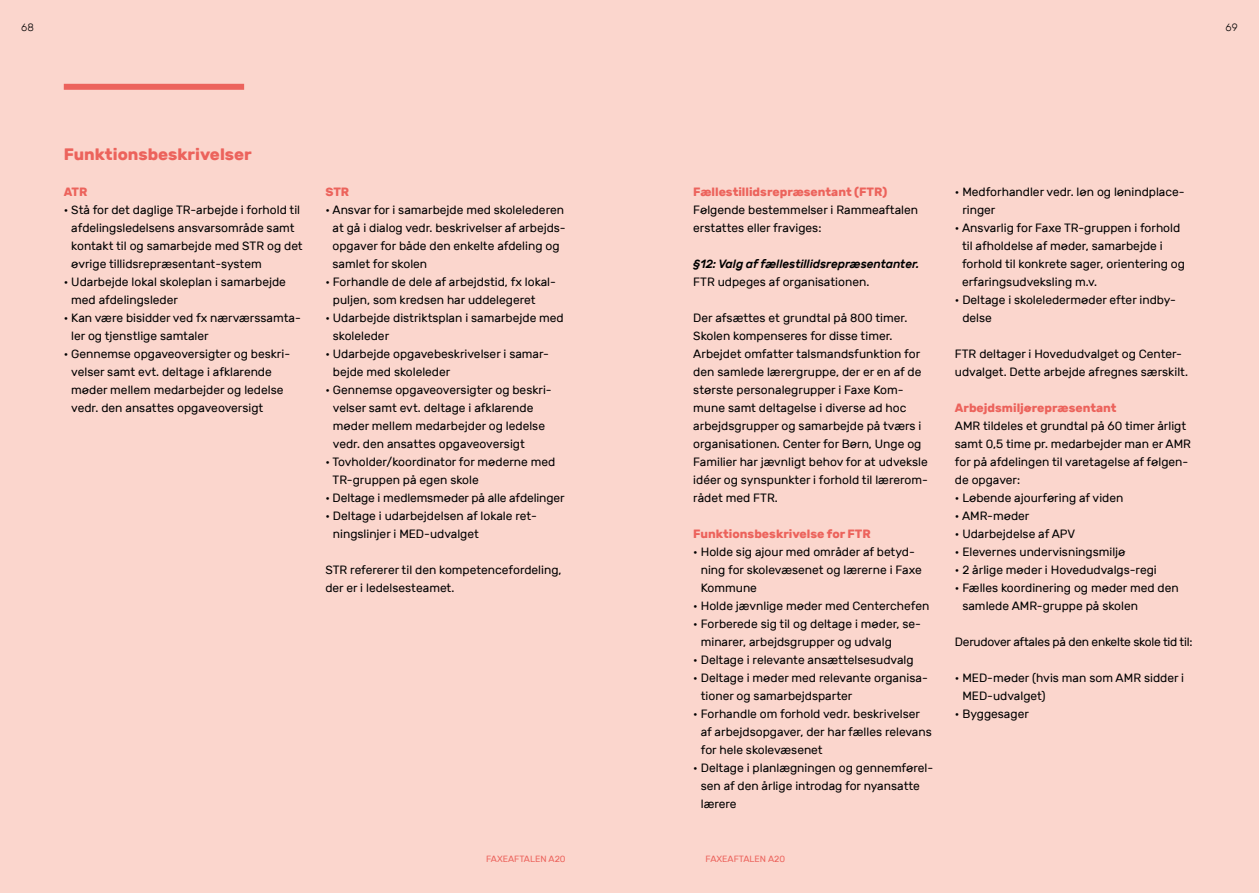
<style>
.page{position:relative;width:1259px;height:893px;background:#fbd6cd}
.page>*{position:absolute;margin:0;border:0;box-sizing:border-box;transform-origin:0 0}
.t1{font:700 16.5px "Rubik";color:#ec635c}
.t2{font:12px/18px "Rubik";color:#000}
.t3{font:700 12px "Rubik";color:#ec635c}
.t4{font:12px "Rubik";letter-spacing:-.02em;color:#000}
.t5{font:italic 500 12px "Rubik";letter-spacing:-.01em;color:#000}
.t6{font:300 10.5px "Rubik";color:#000}
.t7{font:9px "Rubik";color:#ec635c}
</style>
<div class="page">
<div style="left:64px;top:84px;width:180px;height:6px;background:#ec635c"></div>
<p class="t6" style="left:21px;top:22px;width:14px">68</p>
<h1 class="t1" style="left:64px;top:144px;width:189px">Funktionsbeskrivelser</h1>
<p class="t3" style="left:64px;top:185px;width:25px">ATR</p>
<p class="t2" style="left:71px;top:201px;width:233px;text-indent:-7px">• Stå for det daglige TR-arbejde i forhold til afdelingsledelsens ansvarsområde samt kontakt til og samarbejde med STR og det øvrige tillidsrepræsentant-system</p>
<p class="t2" style="left:71px;top:273px;width:216px;text-indent:-7px">• Udarbejde lokal skoleplan i samarbejde med afdelingsleder</p>
<p class="t2" style="left:71px;top:309px;width:231px;text-indent:-7px">• Kan være bisidder ved fx nærværssamta&shy;ler og tjenstlige samtaler</p>
<p class="t2" style="left:71px;top:345px;width:220px;text-indent:-7px">• Gennemse opgaveoversigter og beskri&shy;velser samt evt. deltage i afklarende møder mellem medarbejder og ledelse vedr. den ansattes opgaveoversigt</p>
<p class="t3" style="left:325px;top:185px;width:25px">STR</p>
<p class="t2" style="left:332px;top:201px;width:235px;text-indent:-7px">• Ansvar for i samarbejde med skolelederen at gå i dialog vedr. beskrivelser af arbejds&shy;opgaver for både den enkelte afdeling og samlet for skolen</p>
<p class="t2" style="left:333px;top:273px;width:225px;text-indent:-7px">• Forhandle de dele af arbejdstid, fx lokal&shy;puljen, som kredsen har uddelegeret</p>
<p class="t2" style="left:333px;top:309px;width:232px;text-indent:-7px">• Udarbejde distriktsplan i samarbejde med skoleleder</p>
<p class="t2" style="left:333px;top:345px;width:218px;text-indent:-7px">• Udarbejde opgavebeskrivelser i samar&shy;bejde med skoleleder</p>
<p class="t2" style="left:333px;top:381px;width:220px;text-indent:-7px">• Gennemse opgaveoversigter og beskri&shy;velser samt evt. deltage i afklarende møder mellem medarbejder og ledelse vedr. den ansattes opgaveoversigt</p>
<p class="t2" style="left:332px;top:453px;width:224px;text-indent:-7px">• Tovholder/koordinator for møderne med<br>TR-gruppen på egen skole</p>
<p class="t2" style="left:325px;top:489px;width:241px">• Deltage i medlemsmøder på alle afdelinger</p>
<p class="t2" style="left:333px;top:507px;width:206px;text-indent:-7px">• Deltage i udarbejdelsen af lokale ret&shy;ningslinjer i MED-udvalget</p>
<p class="t2" style="left:325px;top:561px;width:238px">STR refererer til den kompetencefordeling, der er i ledelsesteamet.</p>
<p class="t7" style="left:486px;top:854px;width:81px">FAXEAFTALEN A20</p>
<p class="t6" style="left:1225px;top:22px;width:14px">69</p>
<p class="t3" style="left:693px;top:185px;width:196px">Fællestillidsrepræsentant (FTR)</p>
<p class="t2" style="left:693px;top:201px;width:226px">Følgende bestemmelser i Rammeaftalen erstattes eller fraviges:</p>
<p class="t5" style="left:693px;top:257px;width:227px">§12: Valg af fællestillidsrepræsentanter.</p>
<p class="t2" style="left:693px;top:273px;width:177px">FTR udpeges af organisationen.</p>
<p class="t2" style="left:693px;top:309px;width:236px">Der afsættes et grundtal på 800 timer.<br>Skolen kompenseres for disse timer.<br>Arbejdet omfatter talsmandsfunktion for den samlede lærergruppe, der er en af de største personalegrupper i Faxe Kom&shy;mune samt deltagelse i diverse ad hoc arbejdsgrupper og samarbejde på tværs i organisationen. Center for Børn, Unge og Familier har jævnligt behov for at udveksle idéer og synspunkter i forhold til lærerom&shy;rådet med FTR.</p>
<p class="t3" style="left:693px;top:527px;width:179px">Funktionsbeskrivelse for FTR</p>
<p class="t2" style="left:701px;top:543px;width:222px;text-indent:-7px">• Holde sig ajour med områder af betyd&shy;ning for skolevæsenet og lærerne i Faxe<br>Kommune</p>
<p class="t2" style="left:693px;top:597px;width:238px">• Holde jævnlige møder med Centerchefen</p>
<p class="t2" style="left:701px;top:615px;width:222px;text-indent:-7px">• Forberede sig til og deltage i møder, se&shy;minarer, arbejdsgrupper og udvalg</p>
<p class="t2" style="left:693px;top:651px;width:222px">• Deltage i relevante ansættelsesudvalg</p>
<p class="t2" style="left:701px;top:669px;width:228px;text-indent:-7px">• Deltage i møder med relevante organisa&shy;tioner og samarbejdsparter</p>
<p class="t2" style="left:701px;top:705px;width:233px;text-indent:-7px">• Forhandle om forhold vedr. beskrivelser af arbejdsopgaver, der har fælles relevans for hele skolevæsenet</p>
<p class="t2" style="left:701px;top:759px;width:234px;text-indent:-7px">• Deltage i planlægningen og gennemførel&shy;sen af den årlige introdag for nyansatte lærere</p>
<p class="t7" style="left:705px;top:854px;width:81px">FAXEAFTALEN A20</p>
<p class="t2" style="left:962px;top:183px;width:224px;text-indent:-7px">• Medforhandler vedr. løn og lønindplace&shy;ringer</p>
<p class="t2" style="left:962px;top:219px;width:224px;text-indent:-7px">• Ansvarlig for Faxe TR-gruppen i forhold til afholdelse af møder, samarbejde i forhold til konkrete sager, orientering og erfaringsudveksling m.v.</p>
<p class="t2" style="left:962px;top:291px;width:215px;text-indent:-7px">• Deltage i skoleledermøder efter indby&shy;delse</p>
<p class="t2" style="left:955px;top:345px;width:235px">FTR deltager i Hovedudvalget og Center&shy;udvalget. Dette arbejde afregnes særskilt.</p>
<p class="t3" style="left:955px;top:401px;width:163px">Arbejdsmiljørepræsentant</p>
<p class="t2" style="left:955px;top:417px;width:238px">AMR tildeles et grundtal på 60 timer årligt samt 0,5 time pr. medarbejder man er AMR for på afdelingen til varetagelse af følgen&shy;de opgaver:</p>
<p class="t2" style="left:955px;top:489px;width:170px">• Løbende ajourføring af viden</p>
<p class="t2" style="left:955px;top:507px;width:76px">• AMR-møder</p>
<p class="t2" style="left:955px;top:525px;width:122px">• Udarbejdelse af APV</p>
<p class="t2" style="left:955px;top:543px;width:172px">• Elevernes undervisningsmiljø</p>
<p class="t2" style="left:955px;top:561px;width:203px">• 2 årlige møder i Hovedudvalgs-regi</p>
<p class="t2" style="left:962px;top:579px;width:218px;text-indent:-7px">• Fælles koordinering og møder med den samlede AMR-gruppe på skolen</p>
<p class="t4" style="left:955px;top:635px;width:239px">Derudover aftales på den enkelte skole tid til:</p>
<p class="t2" style="left:962px;top:669px;width:223px;text-indent:-7px">• MED-møder (hvis man som AMR sidder i<br>MED-udvalget)</p>
<p class="t2" style="left:955px;top:705px;width:75px">• Byggesager</p>
</div>
